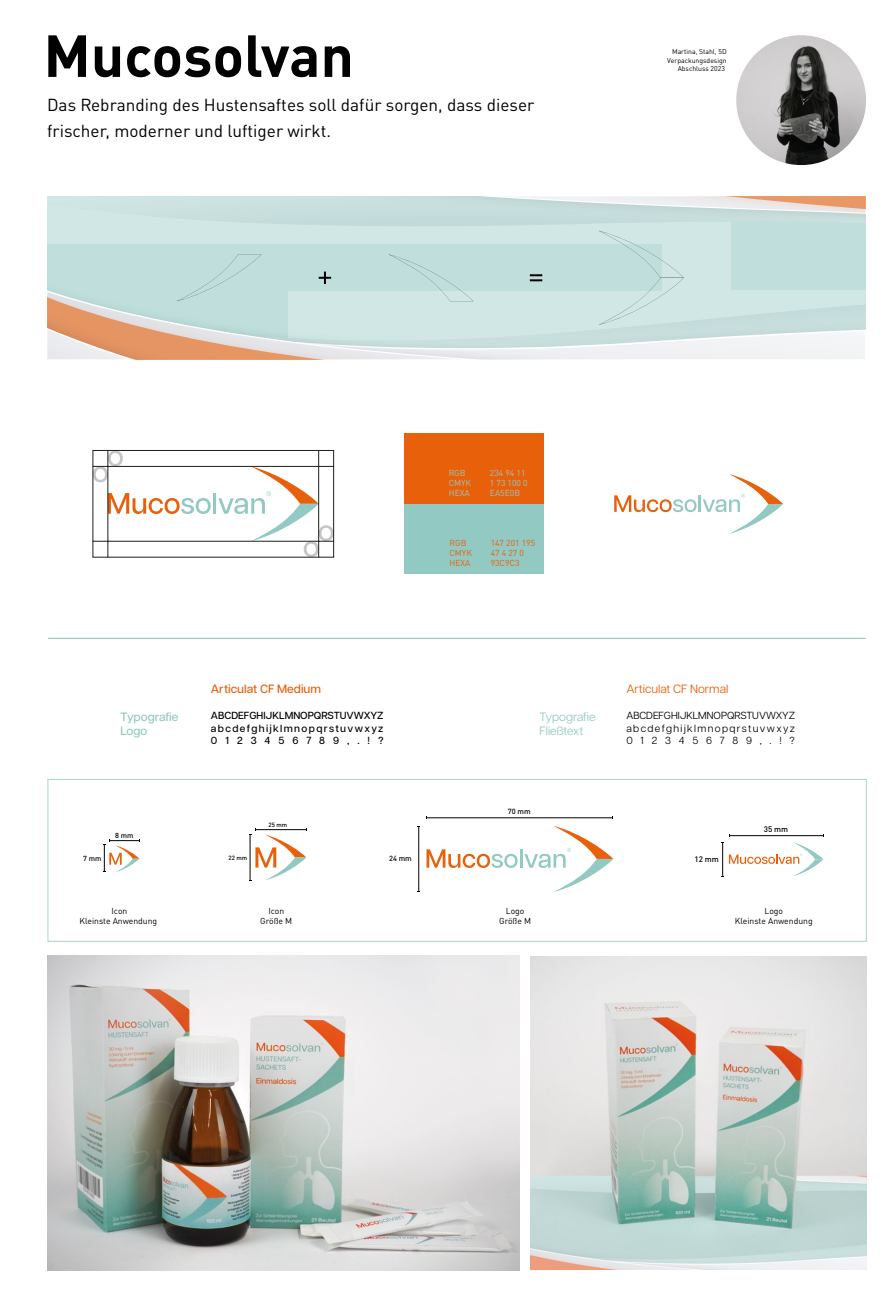
<style>
.page{position:relative;width:893px;height:1306px;background:#fff}
.page>*{position:absolute;margin:0;border:0;box-sizing:border-box;transform-origin:0 0}
.t1{font:700 58.35px "DINOT";color:#000}
.t2{font:17.17px/26.2px "DINOT";color:#000}
.t3{font:12px/14.4px "Articulat CF";color:#92c9c3}
.t4{font:500 12px "Articulat CF";color:#e9600b}
.t5{font:12px "Articulat CF";color:#e9600b}
.t6{font:500 12px/14.4px "Articulat CF";letter-spacing:-.02em;color:#92c9c3}
.t7{font:500 10.27px/12.4px "Articulat CF";color:#000;text-align:justify}
.t8{font:10.27px/12.4px "Articulat CF";color:#000;text-align:justify}
.t9{font:8.55px/10.3px "DINOT";color:#000;text-align:center}
.t10{font:8.55px "DINOT";color:#e9600b}
.t11{font:8.55px "DINOT";color:#92c9c3}
.t12{font:500 7.95px "DINOT";color:#000}
.t13{font:500 7.43px "DINOT";color:#000}
.t14{font:500 7.27px "DINOT";color:#000}
.t15{font:6.9px/8.2px "DINOT";color:#000;text-align:right}
.t16{font:500 6.07px "DINOT";color:#000}
</style>
<div class="page">
<div style="left:47px;top:778px;width:820px;height:163px;border:1px solid #92c9c3"></div>
<svg style="left:110px;top:493px;width:101px;height:21px"></svg>
<hr style="left:213px;top:493px;width:3px;height:20px;background:#92c9c3">
<svg style="left:218px;top:466px;width:115px;height:91px"></svg>
<svg style="left:94px;top:451px;width:29px;height:31px"></svg>
<hr style="left:108px;top:450px;width:211px;height:1px;background:#1e1e1c">
<hr style="left:333px;top:466px;width:1px;height:75px;background:#1e1e1c">
<div style="left:108px;top:466px;width:211px;height:75px;border:1px solid #1e1e1c"></div>
<div style="left:319px;top:541px;width:15px;height:16px;border:1px solid #1e1e1c"></div>
<div style="left:319px;top:450px;width:15px;height:16px;border:1px solid #1e1e1c"></div>
<hr style="left:108px;top:557px;width:211px;height:1px;background:#1e1e1c">
<hr style="left:93px;top:466px;width:1px;height:75px;background:#1e1e1c">
<svg style="left:47px;top:196px;width:818px;height:164px"></svg>
<svg style="left:721px;top:834px;width:103px;height:42px"></svg>
<svg style="left:426px;top:826px;width:187px;height:66px"></svg>
<hr style="left:426px;top:817px;width:187px;height:1px;background:#000">
<hr style="left:418px;top:826px;width:1px;height:65px;background:#000">
<svg style="left:103px;top:839px;width:37px;height:33px"></svg>
<svg style="left:249px;top:828px;width:58px;height:53px"></svg>
<div style="left:404px;top:503px;width:140px;height:71px;background:#92c9c3"></div>
<div style="left:404px;top:433px;width:140px;height:71px;background:#e9600b"></div>
<svg style="left:614px;top:474px;width:169px;height:60px"></svg>
<hr style="left:48px;top:637px;width:818px;height:2px;background:#92c9c3">
<img style="left:48px;top:955px;width:472px;height:315px">
<img style="left:531px;top:956px;width:335px;height:313px">
<img style="left:736px;top:35px;width:130px;height:130px;border-radius:65px">
<h1 class="t1" style="left:44px;top:18px;width:312px">Mucosolvan</h1>
<p class="t2" style="left:47px;top:92px;width:489px">Das Rebranding des Hustensaftes soll dafür sorgen, dass dieser frischer, moderner und luftiger wirkt.</p>
<p class="t15" style="left:667px;top:48px;width:61px">Martina, Stahl, 5D<br>Verpackungsdesign</p>
<p class="t15" style="left:678px;top:64px;width:49px">Abschluss 2023</p>
<p class="t11" style="left:449px;top:467px;width:18px">RGB</p>
<p class="t11" style="left:490px;top:467px;width:37px">234 94 11</p>
<p class="t11" style="left:449px;top:477px;width:24px">CMYK</p>
<p class="t11" style="left:490px;top:477px;width:39px">1 73 100 0</p>
<p class="t11" style="left:449px;top:488px;width:23px">HEXA</p>
<p class="t11" style="left:490px;top:488px;width:32px">EA5E0B</p>
<p class="t10" style="left:449px;top:537px;width:18px">RGB</p>
<p class="t10" style="left:491px;top:537px;width:46px">147 201 195</p>
<p class="t10" style="left:449px;top:547px;width:24px">CMYK</p>
<p class="t10" style="left:491px;top:547px;width:35px">47 4 27 0</p>
<p class="t10" style="left:449px;top:558px;width:23px">HEXA</p>
<p class="t10" style="left:491px;top:558px;width:30px">93C9C3</p>
<p class="t4" style="left:211px;top:679px;width:112px">Articulat CF Medium</p>
<p class="t7" style="left:211px;top:709px;width:174px">ABCDEFGHIJKLMNOPQRSTUVWXYZ abcdefghijklmnopqrstuvwxyz 0123456789,.!?</p>
<p class="t6" style="left:120px;top:708px;width:59px">Typografie<br>Logo</p>
<p class="t3" style="left:539px;top:708px;width:58px">Typografie<br>Fließtext</p>
<p class="t14" style="left:83px;top:853px;width:20px">7 mm</p>
<p class="t14" style="left:115px;top:830px;width:20px">8 mm</p>
<p class="t16" style="left:228px;top:853px;width:20px">22 mm</p>
<p class="t16" style="left:268px;top:821px;width:20px">25 mm</p>
<p class="t13" style="left:389px;top:853px;width:24px">24 mm</p>
<p class="t13" style="left:508px;top:806px;width:24px">70 mm</p>
<p class="t5" style="left:626px;top:679px;width:104px">Articulat CF Normal</p>
<p class="t8" style="left:626px;top:709px;width:170px">ABCDEFGHIJKLMNOPQRSTUVWXYZ abcdefghijklmnopqrstuvwxyz 0123456789,.!?</p>
<p class="t12" style="left:694px;top:853px;width:26px">12 mm</p>
<p class="t12" style="left:764px;top:824px;width:26px">35 mm</p>
<p class="t9" style="left:79px;top:905px;width:79px">Icon<br>Kleinste Anwendung</p>
<p class="t9" style="left:260px;top:905px;width:33px">Icon<br>Größe M</p>
<p class="t9" style="left:499px;top:905px;width:33px">Logo<br>Größe M</p>
<p class="t9" style="left:735px;top:905px;width:79px">Logo<br>Kleinste Anwendung</p>
</div>
